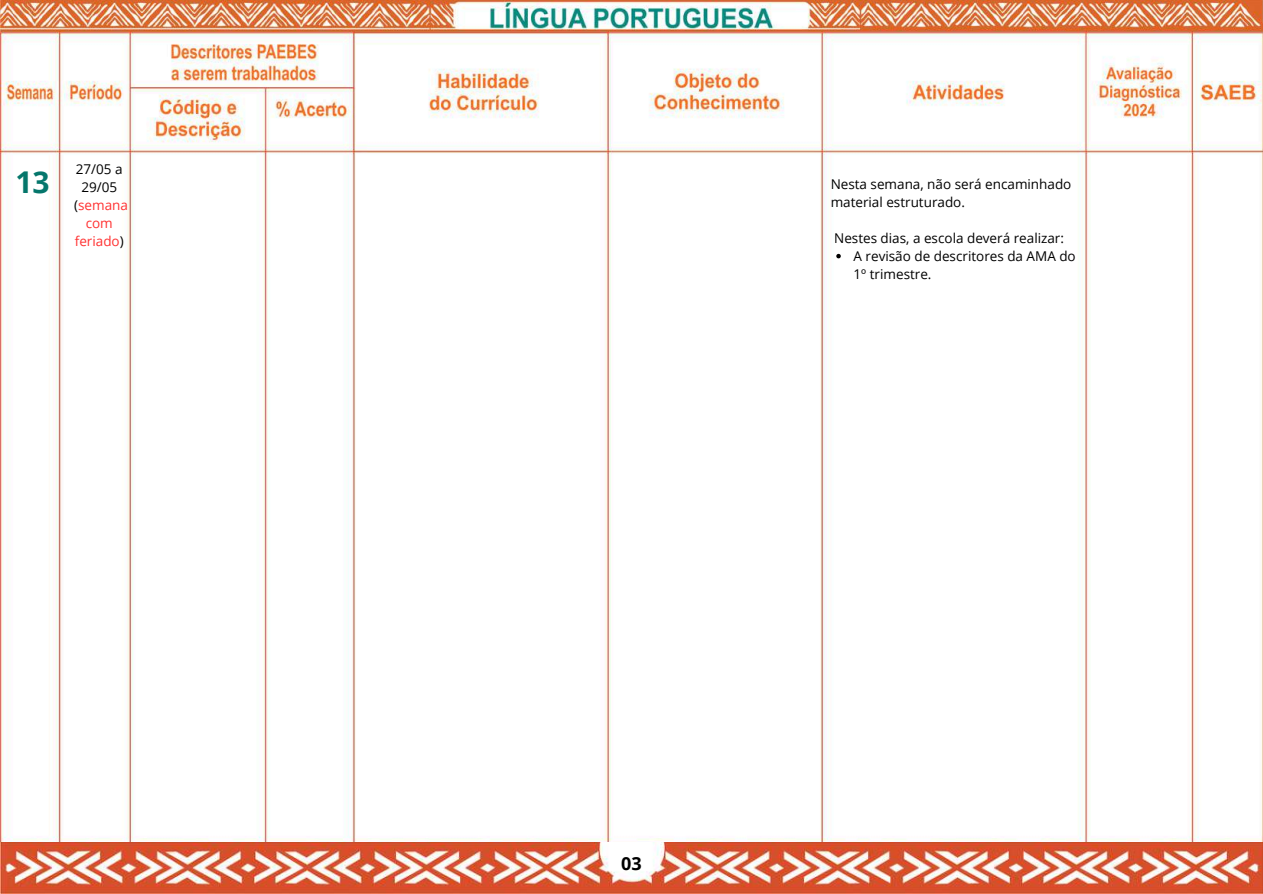
<style>
.page{position:relative;width:1263px;height:894px;background:#fff}
.page>*{position:absolute;margin:0;border:0;box-sizing:border-box;transform-origin:0 0}
.t1{font:700 30px "Open Sans";color:#05766b}
.t2{font:700 18px "Open Sans";color:#000}
.t3{font:13.5px/18px "Open Sans";color:#000}
.t4{font:13.5px/18px "Open Sans";color:#ff3131;text-align:center}
.s1{color:#000}
</style>
<div class="page">
<img style="left:0;top:641px;width:1263px;height:252px">
<img style="left:0;top:0;width:1263px;height:641px">
<svg style="left:836px;top:254px;width:5px;height:4px"></svg>
<h1 class="t1" style="left:15px;top:161px;width:36px">13</h1>
<p class="t4" style="left:74px;top:160px;width:55px"><span class="s1">27/05 a<br>29/05 (</span>semana com feriado<span class="s1">)</span></p>
<p class="t3" style="left:831px;top:174px;width:242px">Nesta semana, não será encaminhado material estruturado.</p>
<p class="t3" style="left:854px;top:228px;width:224px;text-indent:-19px">Nestes dias, a escola deverá realizar:<br>A revisão de descritores da AMA do<br>1º trimestre.</p>
<h2 class="t2" style="left:621px;top:850px;width:22px">03</h2>
</div>
